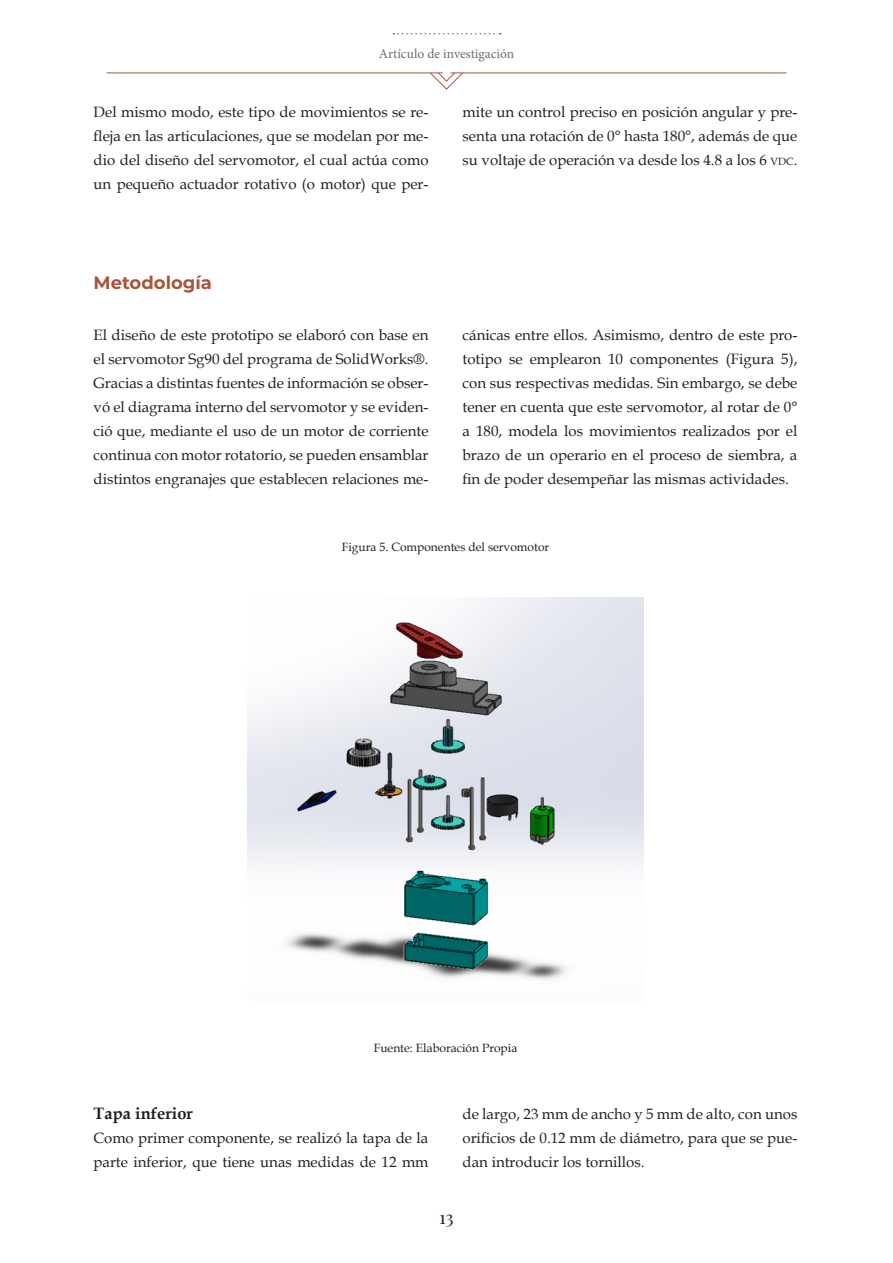
<style>
.page{position:relative;width:893px;height:1263px;background:#fff}
.page>*{position:absolute;margin:0;border:0;box-sizing:border-box;transform-origin:0 0}
.t1{font:700 18px "Montserrat";color:#aa533a}
.t2{font:18px "Playfair Display";color:#231f20}
.T3_-_titular_terciar{font:700 16.5px "Book Antiqua";color:#231f20}
.C1__Cuerpo_de_txt{font:15px/24px "Book Antiqua";color:#231f20;text-align:justify}
.Como_citar{font:13.5px "Minion Pro";color:#6c6d70}
.C1__Cuerpo_de_txt-2{font:12px "Book Antiqua";color:#231f20}
.s1{font-size:10.5px}
</style>
<div class="page">
<svg style="left:393px;top:33px;width:108px;height:1px"></svg>
<hr style="left:107px;top:73px;width:335px;height:1px;background:#ab553c">
<hr style="left:451px;top:73px;width:335px;height:1px;background:#ab553c">
<svg style="left:429px;top:72px;width:34px;height:18px"></svg>
<img style="left:247px;top:598px;width:397px;height:382px">
<p class="Como_citar" style="left:379px;top:45px;width:137px">Artículo de investigación</p>
<p class="C1__Cuerpo_de_txt" style="left:94px;top:100px;width:336px">Del mismo modo, este tipo de movimientos se re&shy;fleja en las articulaciones, que se modelan por me&shy;dio del diseño del servomotor, el cual actúa como un pequeño actuador rotativo (o motor) que per-</p>
<p class="C1__Cuerpo_de_txt" style="left:462px;top:100px;width:336px">mite un control preciso en posición angular y pre&shy;senta una rotación de 0° hasta 180°, además de que su voltaje de operación va desde los 4.8 a los 6 <span class="s1">vdc</span>.</p>
<p class="t1" style="left:94px;top:269px;width:120px">Metodología</p>
<p class="C1__Cuerpo_de_txt" style="left:94px;top:322px;width:336px">El diseño de este prototipo se elaboró con base en el servomotor Sg90 del programa de SolidWorks®.<br>Gracias a distintas fuentes de información se obser&shy;vó el diagrama interno del servomotor y se eviden&shy;ció que, mediante el uso de un motor de corriente continua con motor rotatorio, se pueden ensamblar distintos engranajes que establecen relaciones me-</p>
<p class="C1__Cuerpo_de_txt" style="left:462px;top:322px;width:336px">cánicas entre ellos. Asimismo, dentro de este pro&shy;totipo se emplearon 10 componentes (Figura 5), con sus respectivas medidas. Sin embargo, se debe tener en cuenta que este servomotor, al rotar de 0° a 180, modela los movimientos realizados por el brazo de un operario en el proceso de siembra, a fin de poder desempeñar las mismas actividades.</p>
<p class="C1__Cuerpo_de_txt-2" style="left:342px;top:539px;width:209px">Figura 5. Componentes del servomotor</p>
<p class="C1__Cuerpo_de_txt-2" style="left:374px;top:1039px;width:145px">Fuente: Elaboración Propia</p>
<p class="T3_-_titular_terciar" style="left:94px;top:1102px;width:101px">Tapa inferior</p>
<p class="C1__Cuerpo_de_txt" style="left:94px;top:1125px;width:336px">Como primer componente, se realizó la tapa de la parte inferior, que tiene unas medidas de 12 mm</p>
<p class="C1__Cuerpo_de_txt" style="left:462px;top:1101px;width:336px">de largo, 23 mm de ancho y 5 mm de alto, con unos orificios de 0.12 mm de diámetro, para que se pue&shy;dan introducir los tornillos.</p>
<p class="t2" style="left:439px;top:1203px;width:16px">13</p>
</div>
